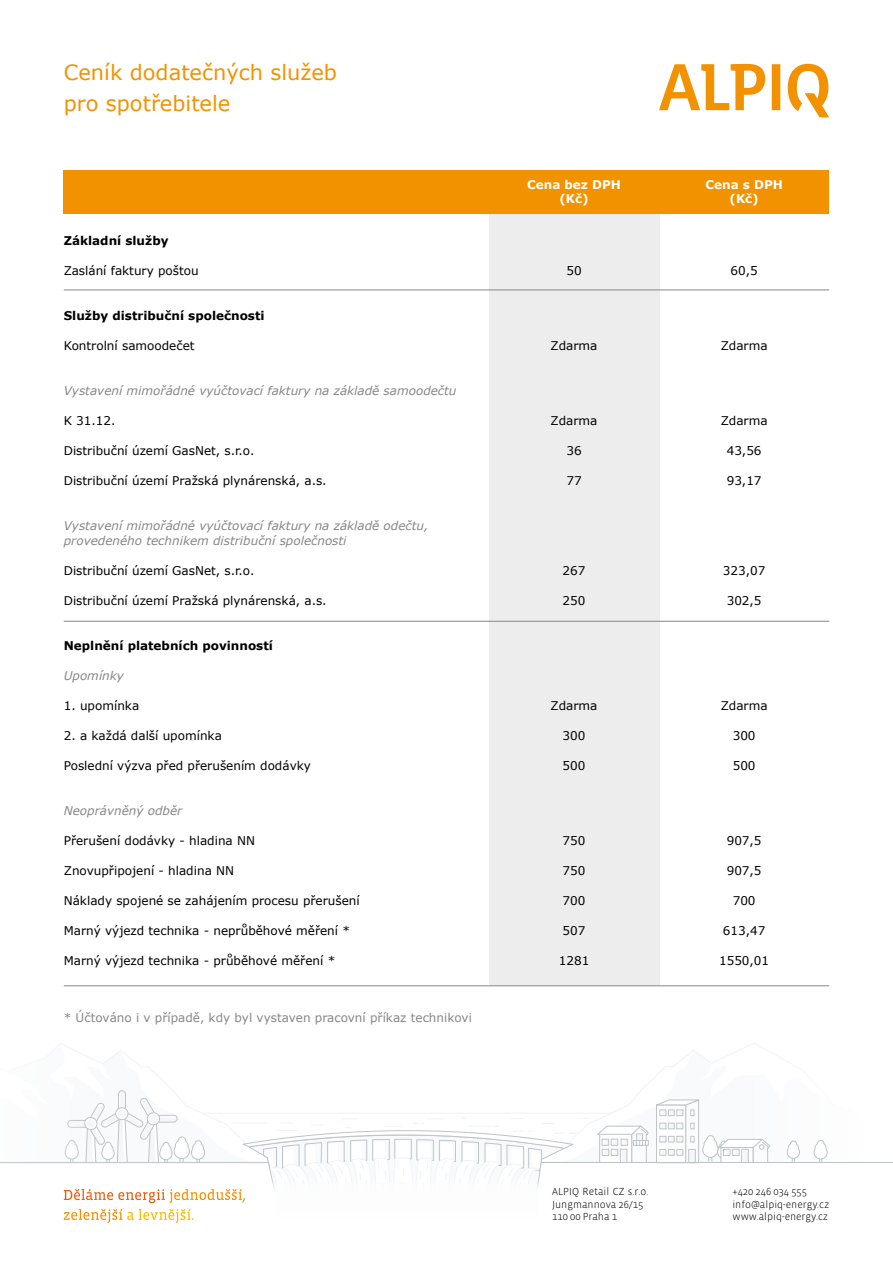
<style>
.page{position:relative;width:893px;height:1263px;background:#fff}
.page>*{position:absolute;margin:0;border:0;box-sizing:border-box;transform-origin:0 0}
.t1{font:21px/31.5px "Verdana";color:#f39200}
.t2{font:12px "Verdana";color:#000}
.t3{font:italic 12px/15px "Verdana";color:#878787}
.t4{font:700 12px "Verdana";color:#000}
.t5{font:12px "Verdana";color:#878787}
.t6{font:700 12px/14.4px "Verdana";color:#fff;text-align:center}
.t7{font:300 10.5px/12.3px "Vista Sans OTCE";color:#000}
</style>
<div class="page">
<div style="left:489px;top:170px;width:170px;height:816px;background:#ededed"></div>
<div style="left:64px;top:170px;width:765px;height:44px;background:#f39200"></div>
<svg style="left:659px;top:64px;width:106px;height:46px"></svg>
<svg style="left:772px;top:64px;width:8px;height:46px"></svg>
<svg style="left:788px;top:64px;width:41px;height:53px"></svg>
<hr style="left:64px;top:290px;width:765px;height:1px;background:#878787">
<hr style="left:64px;top:985px;width:765px;height:1px;background:#878787">
<hr style="left:64px;top:621px;width:765px;height:1px;background:#878787">
<svg style="left:0;top:1043px;width:864px;height:180px"></svg>
<h1 class="t1" style="left:64px;top:57px;width:275px">Ceník dodatečných služeb pro spotřebitele</h1>
<p class="t4" style="left:64px;top:233px;width:106px">Základní služby</p>
<p class="t2" style="left:64px;top:263px;width:136px">Zaslání faktury poštou</p>
<p class="t4" style="left:64px;top:308px;width:202px">Služby distribuční společnosti</p>
<p class="t2" style="left:64px;top:338px;width:132px">Kontrolní samoodečet</p>
<p class="t3" style="left:64px;top:383px;width:394px">Vystavení mimořádné vyúčtovací faktury na základě samoodečtu</p>
<p class="t2" style="left:64px;top:413px;width:53px">K 31.12.</p>
<p class="t2" style="left:64px;top:443px;width:192px">Distribuční území GasNet, s.r.o.</p>
<p class="t2" style="left:64px;top:473px;width:264px">Distribuční území Pražská plynárenská, a.s.</p>
<p class="t3" style="left:64px;top:518px;width:366px">Vystavení mimořádné vyúčtovací faktury na základě odečtu, provedeného technikem distribuční společnosti</p>
<p class="t2" style="left:64px;top:563px;width:192px">Distribuční území GasNet, s.r.o.</p>
<p class="t2" style="left:64px;top:593px;width:264px">Distribuční území Pražská plynárenská, a.s.</p>
<p class="t4" style="left:64px;top:638px;width:211px">Neplnění platebních povinností</p>
<p class="t3" style="left:64px;top:668px;width:62px">Upomínky</p>
<p class="t2" style="left:64px;top:698px;width:77px">1. upomínka</p>
<p class="t2" style="left:64px;top:728px;width:160px">2. a každá další upomínka</p>
<p class="t2" style="left:64px;top:758px;width:249px">Poslední výzva před přerušením dodávky</p>
<p class="t3" style="left:64px;top:803px;width:120px">Neoprávněný odběr</p>
<p class="t2" style="left:64px;top:833px;width:193px">Přerušení dodávky - hladina NN</p>
<p class="t2" style="left:64px;top:863px;width:172px">Znovupřipojení - hladina NN</p>
<p class="t2" style="left:64px;top:893px;width:297px">Náklady spojené se zahájením procesu přerušení</p>
<p class="t2" style="left:64px;top:923px;width:288px">Marný výjezd technika - neprůběhové měření *</p>
<p class="t2" style="left:64px;top:953px;width:273px">Marný výjezd technika - průběhové měření *</p>
<p class="t5" style="left:64px;top:1010px;width:410px">* Účtováno i v případě, kdy byl vystaven pracovní příkaz technikovi</p>
<p class="t6" style="left:527px;top:177px;width:95px">Cena bez DPH (Kč)</p>
<p class="t6" style="left:705px;top:177px;width:79px">Cena s DPH (Kč)</p>
<p class="t2" style="left:566px;top:263px;width:17px">50</p>
<p class="t2" style="left:551px;top:338px;width:48px">Zdarma</p>
<p class="t2" style="left:551px;top:413px;width:48px">Zdarma</p>
<p class="t2" style="left:566px;top:443px;width:17px">36</p>
<p class="t2" style="left:566px;top:473px;width:17px">77</p>
<p class="t2" style="left:563px;top:563px;width:24px">267</p>
<p class="t2" style="left:563px;top:593px;width:24px">250</p>
<p class="t2" style="left:551px;top:698px;width:48px">Zdarma</p>
<p class="t2" style="left:563px;top:728px;width:24px">300</p>
<p class="t2" style="left:563px;top:758px;width:24px">500</p>
<p class="t2" style="left:563px;top:833px;width:24px">750</p>
<p class="t2" style="left:563px;top:863px;width:24px">750</p>
<p class="t2" style="left:563px;top:893px;width:24px">700</p>
<p class="t2" style="left:563px;top:923px;width:24px">507</p>
<p class="t2" style="left:559px;top:953px;width:32px">1281</p>
<p class="t2" style="left:730px;top:263px;width:29px">60,5</p>
<p class="t2" style="left:721px;top:338px;width:48px">Zdarma</p>
<p class="t2" style="left:721px;top:413px;width:48px">Zdarma</p>
<p class="t2" style="left:727px;top:443px;width:36px">43,56</p>
<p class="t2" style="left:727px;top:473px;width:36px">93,17</p>
<p class="t2" style="left:723px;top:563px;width:44px">323,07</p>
<p class="t2" style="left:727px;top:593px;width:36px">302,5</p>
<p class="t2" style="left:721px;top:698px;width:48px">Zdarma</p>
<p class="t2" style="left:733px;top:728px;width:24px">300</p>
<p class="t2" style="left:733px;top:758px;width:24px">500</p>
<p class="t2" style="left:727px;top:833px;width:36px">907,5</p>
<p class="t2" style="left:727px;top:863px;width:36px">907,5</p>
<p class="t2" style="left:733px;top:893px;width:24px">700</p>
<p class="t2" style="left:723px;top:923px;width:44px">613,47</p>
<p class="t2" style="left:719px;top:953px;width:52px">1550,01</p>
<p class="t7" style="left:552px;top:1185px;width:98px">ALPIQ Retail CZ s.r.o.<br>Jungmannova 26/15<br>110 00 Praha 1</p>
<p class="t7" style="left:732px;top:1185px;width:98px">+420 246 034 555 info@alpiq-energy.cz www.alpiq-energy.cz</p>
</div>
